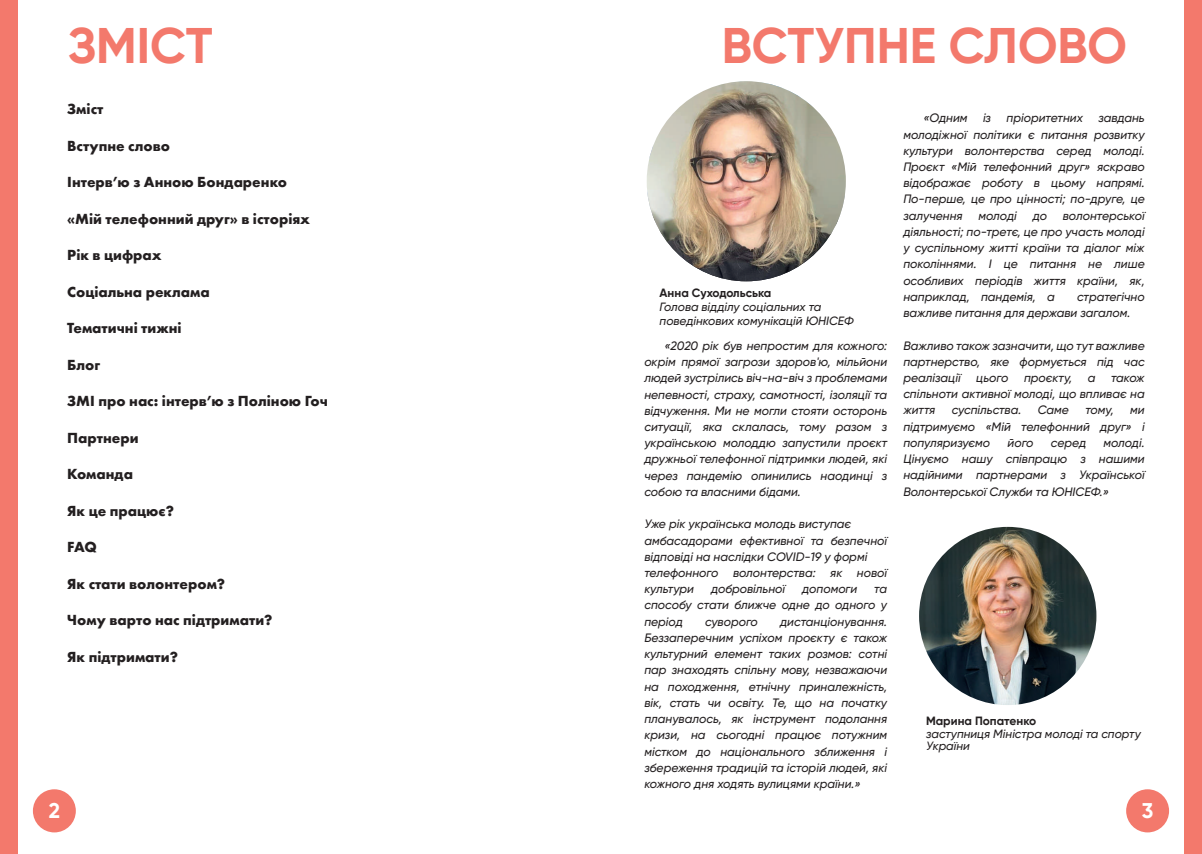
<style>
.page{position:relative;width:1202px;height:854px;background:#fff}
.page>*{position:absolute;margin:0;border:0;box-sizing:border-box;transform-origin:0 0}
.t1{font:700 50px "Gilroy";color:#f3796c}
.t2{font:700 21.3px "Gilroy";color:#fff}
.t3{font:700 15.2px "Futura PT";color:#231f20}
.t4{font:italic 500 12.2px/16.2px "Gilroy";color:#231f20;text-align:justify}
.t5{font:italic 500 12px/14.1px "Gilroy";color:#231f20}
.t6{font:700 12px "Gilroy";color:#231f20}
</style>
<div class="page">
<img style="left:647px;top:81px;width:199px;height:200px">
<img style="left:919px;top:526px;width:177px;height:178px">
<div style="left:0;top:0;width:17px;height:853px;background:#f3796c"></div>
<div style="left:1185px;top:0;width:17px;height:853px;background:#f3796c"></div>
<div style="left:33px;top:789px;width:43px;height:43px;background:#f3796c;border-radius:50%"></div>
<div style="left:1126px;top:789px;width:43px;height:43px;background:#f3796c;border-radius:50%"></div>
<h1 class="t1" style="left:68px;top:15px;width:146px">ЗМІСТ</h1>
<p class="t3" style="left:67px;top:99px;width:38px">Зміст</p>
<p class="t3" style="left:67px;top:136px;width:104px">Вступне слово</p>
<p class="t3" style="left:67px;top:172px;width:221px">Інтерв’ю з Анною Бондаренко</p>
<p class="t3" style="left:67px;top:209px;width:244px">«Мій телефонний друг» в історіях</p>
<p class="t3" style="left:67px;top:245px;width:96px">Рік в цифрах</p>
<p class="t3" style="left:67px;top:282px;width:144px">Соціальна реклама</p>
<p class="t3" style="left:67px;top:318px;width:116px">Тематичні тижні</p>
<p class="t3" style="left:67px;top:355px;width:35px">Блог</p>
<p class="t3" style="left:67px;top:391px;width:262px">ЗМІ про нас: інтерв’ю з Поліною Гоч</p>
<p class="t3" style="left:67px;top:428px;width:73px">Партнери</p>
<p class="t3" style="left:67px;top:464px;width:67px">Команда</p>
<p class="t3" style="left:67px;top:501px;width:108px">Як це працює?</p>
<p class="t3" style="left:67px;top:537px;width:31px">FAQ</p>
<p class="t3" style="left:67px;top:574px;width:159px">Як стати волонтером?</p>
<p class="t3" style="left:67px;top:610px;width:207px">Чому варто нас підтримати?</p>
<p class="t3" style="left:67px;top:647px;width:112px">Як підтримати?</p>
<h1 class="t1" style="left:722px;top:15px;width:407px">ВСТУПНЕ СЛОВО</h1>
<p class="t6" style="left:660px;top:285px;width:113px">Анна Суходольська</p>
<p class="t5" style="left:660px;top:299px;width:196px">Голова відділу соціальних та поведінкових комунікацій ЮНІСЕФ</p>
<p class="t4" style="left:644px;top:337px;width:244px;text-indent:20px">«2020 рік був непростим для кожного: окрім прямої загрози здоров'ю, мільйони людей зустрілись віч-на-віч з проблемами непевності, страху, самотності, ізоляції та відчуження. Ми не могли стояти осторонь ситуації, яка склалась, тому разом з українською молоддю запустили проєкт дружньої телефонної підтримки людей, які через пандемію опинились наодинці з собою та власними бідами.</p>
<p class="t4" style="left:644px;top:515px;width:244px;text-align:left">Уже рік українська молодь виступає амбасадорами ефективної та безпечної відповіді на наслідки COVID-19 у формі телефонного волонтерства: як нової культури</p>
<p class="t4" style="left:711px;top:580px;width:76px">добровільної</p>
<p class="t4" style="left:802px;top:580px;width:57px">допомоги</p>
<p class="t4" style="left:644px;top:580px;width:244px;text-indent:230px">та способу стати ближче одне до одного у період</p>
<p class="t4" style="left:644px;top:613px;width:244px;text-indent:136px">дистанціонування.<br>Беззаперечним успіхом проєкту є також культурний елемент таких розмов: сотні пар знаходять спільну мову, незважаючи на походження, етнічну приналежність, вік, стать чи освіту. Те, що на початку планувалось, як інструмент подолання кризи, на сьогодні працює потужним містком до національного зближення і збереження традицій та історій людей, які кожного дня ходять вулицями країни.»</p>
<p class="t4" style="left:705px;top:613px;width:54px">суворого</p>
<p class="t4" style="left:923px;top:110px;width:46px">«Одним</p>
<p class="t4" style="left:983px;top:110px;width:10px">із</p>
<p class="t4" style="left:1006px;top:110px;width:78px">пріоритетних</p>
<p class="t4" style="left:903px;top:110px;width:243px;text-indent:195px">завдань молодіжної політики є питання розвитку культури волонтерства серед молоді.<br>Проєкт «Мій телефонний друг» яскраво відображає роботу в цьому напрямі.<br>По-перше, це про цінності; по-друге, це залучення</p>
<p class="t4" style="left:978px;top:207px;width:40px">молоді</p>
<p class="t4" style="left:1033px;top:207px;width:16px">до</p>
<p class="t4" style="left:903px;top:207px;width:243px;text-indent:160px">волонтерської діяльності; по-третє, це про участь молоді у суспільному житті країни та діалог між поколіннями. І це питання не лише особливих періодів життя країни, як, наприклад, пандемія, а</p>
<p class="t4" style="left:903px;top:288px;width:243px;text-indent:174px">стратегічно важливе питання для держави загалом.</p>
<p class="t4" style="left:903px;top:337px;width:243px">Важливо також зазначити, що тут важливе партнерство, яке формується під час реалізації</p>
<p class="t4" style="left:903px;top:369px;width:243px;text-indent:208px">також спільноти активної молоді, що впливає на життя</p>
<p class="t4" style="left:976px;top:369px;width:34px">цього</p>
<p class="t4" style="left:1024px;top:369px;width:50px">проєкту,</p>
<p class="t4" style="left:1088px;top:369px;width:9px">а</p>
<p class="t4" style="left:952px;top:402px;width:71px">суспільства.</p>
<p class="t4" style="left:1038px;top:402px;width:33px">Саме</p>
<p class="t4" style="left:1085px;top:402px;width:30px">тому,</p>
<p class="t4" style="left:903px;top:402px;width:243px;text-indent:227px">ми підтримуємо «Мій телефонний друг» і популяризуємо</p>
<p class="t4" style="left:903px;top:434px;width:243px;text-indent:200px">молоді.<br>Цінуємо нашу співпрацю з нашими надійними партнерами з Української Волонтерської Служби та ЮНІСЕФ.»</p>
<p class="t4" style="left:1007px;top:434px;width:28px">його</p>
<p class="t4" style="left:1051px;top:434px;width:37px">серед</p>
<p class="t6" style="left:926px;top:713px;width:112px">Марина Попатенко</p>
<p class="t5" style="left:926px;top:726px;width:216px;line-height:12.6px">заступниця Міністра молоді та спорту<br>України</p>
<h2 class="t2" style="left:49px;top:797px;width:13px">2</h2>
<h2 class="t2" style="left:1142px;top:797px;width:13px">3</h2>
</div>
